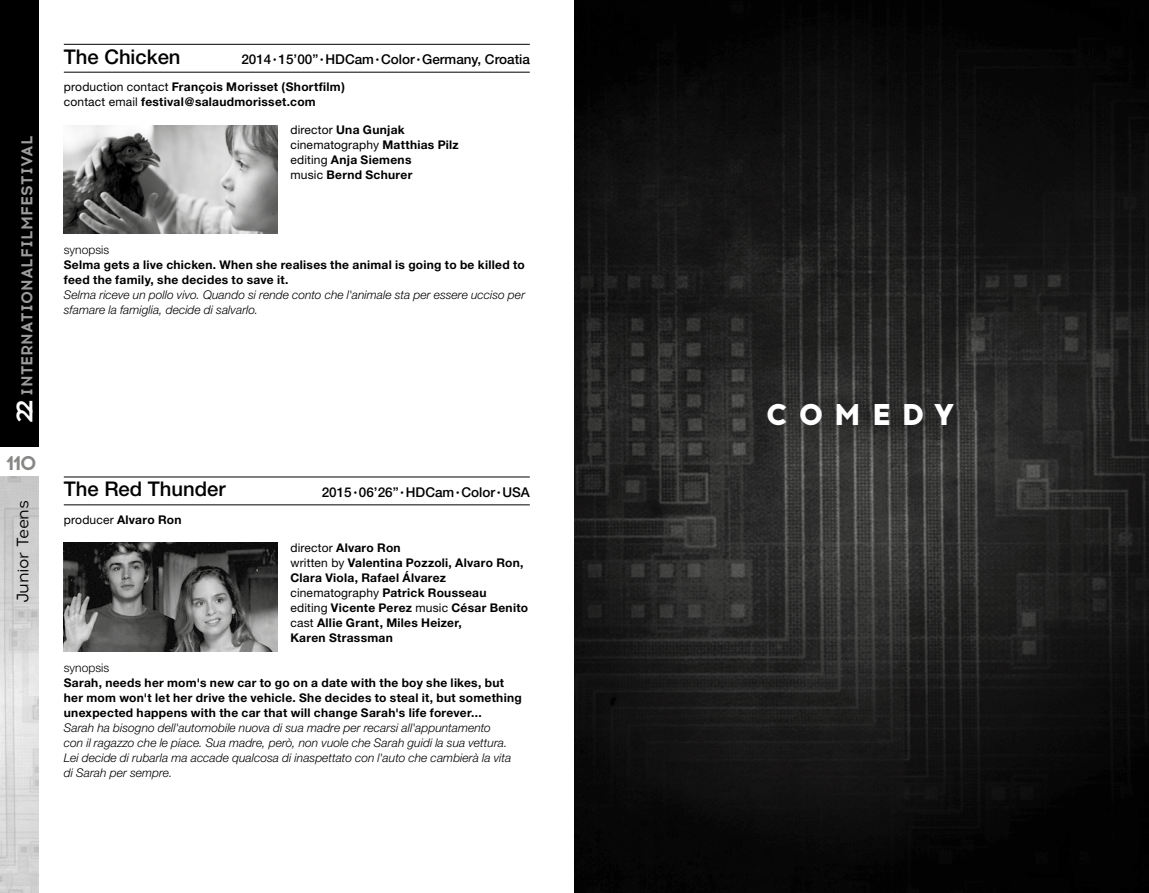
<style>
.page{position:relative;width:1149px;height:893px;background:#fff}
.page>*{position:absolute;margin:0;border:0;box-sizing:border-box;transform-origin:0 0}
.t1{font:800 30px "Acrom";letter-spacing:.36em;color:#fff}
.t2{font:500 20.25px "Helvetica Neue";color:#000}
.t3{font:700 20.25px "Acrom";color:#878786}
.t4{font:16.5px "Acrom";letter-spacing:-.025em;color:#000}
.t5{font:700 15.75px "Acrom";letter-spacing:.01em;color:#9c9c9c}
.t6{font:500 13.5px "Helvetica Neue";color:#000}
.t7{font:700 12px/15px "Helvetica Neue";letter-spacing:.025em;color:#000}
.t8{font:italic 300 12px/15px "Helvetica Neue";letter-spacing:.005em;color:#000}
.t9{font:300 12px "Helvetica Neue";letter-spacing:.005em;color:#000}
.s1{font-size:22.5px;color:#fff}
.s2{font-weight:400}
</style>
<div class="page">
<div style="left:0;top:0;width:38px;height:446px;background:#000"></div>
<img style="left:0;top:476px;width:38px;height:417px">
<img style="left:574px;top:0;width:574px;height:893px">
<div style="left:745px;top:381px;width:228px;height:67px;background:#000;opacity:.75"></div>
<hr style="left:64px;top:44px;width:465px;height:1px;background:#000">
<hr style="left:64px;top:72px;width:465px;height:1px;background:#000">
<img style="left:64px;top:125px;width:213px;height:108px">
<hr style="left:64px;top:477px;width:465px;height:1px;background:#000">
<hr style="left:64px;top:505px;width:465px;height:1px;background:#000">
<img style="left:64px;top:543px;width:213px;height:108px">
<h3 class="t5" style="left:16px;top:423px;width:288px;rotate:-90deg"><span class="s1">22</span> INTERNATIONALFILMFESTIVAL</h3>
<h2 class="t3" style="left:6px;top:449px;width:32px">110</h2>
<h3 class="t4" style="left:12px;top:603px;width:104px;rotate:-90deg">Junior Teens</h3>
<h2 class="t2" style="left:64px;top:44px;width:118px">The Chicken</h2>
<p class="t7" style="left:64px;top:79px;width:282px"><span class="s2">production contact</span> François Morisset (Shortfilm) <span class="s2">contact email</span> festival@salaudmorisset.com</p>
<p class="t7" style="left:290px;top:122px;width:170px"><span class="s2">director</span> Una Gunjak <span class="s2">cinematography</span> Matthias Pilz <span class="s2">editing</span> Anja Siemens<br><span class="s2">music</span> Bernd Schurer</p>
<p class="t6" style="left:241px;top:51px;width:290px">2014 <sup>•</sup> 15’00” <sup>•</sup> HDCam <sup>•</sup> Color <sup>•</sup> Germany, Croatia</p>
<p class="t9" style="left:64px;top:243px;width:47px">synopsis</p>
<p class="t7" style="left:64px;top:257px;width:462px">Selma gets a live chicken. When she realises the animal is going to be killed to feed the family, she decides to save it.</p>
<p class="t8" style="left:64px;top:287px;width:462px">Selma riceve un pollo vivo. Quando si rende conto che l'animale sta per essere ucciso per sfamare la famiglia, decide di salvarlo.</p>
<h2 class="t2" style="left:64px;top:477px;width:163px">The Red Thunder</h2>
<p class="t7" style="left:64px;top:512px;width:119px"><span class="s2">producer</span> Alvaro Ron</p>
<p class="t6" style="left:321px;top:484px;width:210px">2015 <sup>•</sup> 06’26” <sup>•</sup> HDCam <sup>•</sup> Color <sup>•</sup> USA</p>
<p class="t7" style="left:290px;top:540px;width:239px"><span class="s2">director</span> Alvaro Ron<br><span class="s2">written by</span> Valentina Pozzoli, Alvaro Ron,<br>Clara Viola, Rafael Álvarez <span class="s2">cinematography</span> Patrick Rousseau<br><span class="s2">editing</span> Vicente Perez <span class="s2">music</span> César Benito <span class="s2">cast</span> Allie Grant, Miles Heizer,<br>Karen Strassman</p>
<p class="t9" style="left:64px;top:660px;width:47px">synopsis</p>
<p class="t7" style="left:64px;top:675px;width:459px">Sarah, needs her mom's new car to go on a date with the boy she likes, but her mom won't let her drive the vehicle. She decides to steal it, but something unexpected happens with the car that will change Sarah's life forever...</p>
<p class="t8" style="left:64px;top:720px;width:449px">Sarah ha bisogno dell'automobile nuova di sua madre per recarsi all'appuntamento con il ragazzo che le piace. Sua madre, però, non vuole che Sarah guidi la sua vettura.<br>Lei decide di rubarla ma accade qualcosa di inaspettato con l'auto che cambierà la vita di Sarah per sempre.</p>
<h1 class="t1" style="left:766px;top:392px;width:190px">COMEDY</h1>
</div>
